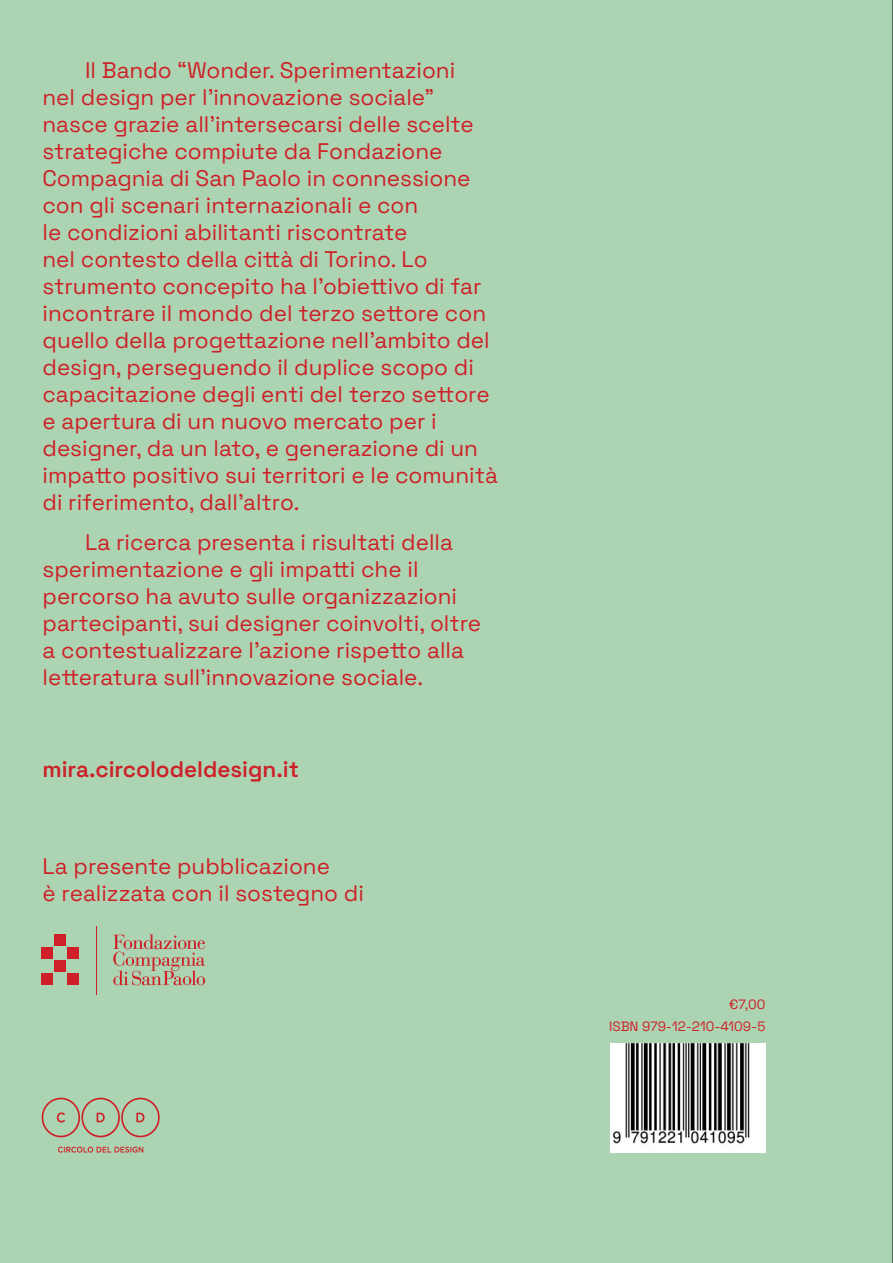
<style>
.page{position:relative;width:893px;height:1263px;background:#add4b2}
.page>*{position:absolute;margin:0;border:0;box-sizing:border-box;transform-origin:0 0}
.t1{font:22.5px/27px "Space Grotesk";color:#cd2028}
.t2{font:600 22.5px "Space Grotesk";color:#cd2028}
.t3{font:13.5px/21.8px "Space Grotesk";color:#cd2028;text-align:right}
</style>
<div class="page">
<svg style="left:58px;top:1146px;width:85px;height:7px"></svg>
<svg style="left:42px;top:1097px;width:118px;height:40px"></svg>
<hr style="left:96px;top:926px;width:1px;height:68px;background:#cd2028">
<div style="left:55px;top:960px;width:11px;height:12px;background:#cd2028"></div>
<div style="left:55px;top:935px;width:11px;height:11px;background:#cd2028"></div>
<div style="left:42px;top:947px;width:11px;height:12px;background:#cd2028"></div>
<div style="left:42px;top:973px;width:11px;height:12px;background:#cd2028"></div>
<div style="left:68px;top:947px;width:11px;height:12px;background:#cd2028"></div>
<div style="left:68px;top:973px;width:11px;height:12px;background:#cd2028"></div>
<svg style="left:113px;top:934px;width:92px;height:51px"></svg>
<img style="left:610px;top:1043px;width:155px;height:109px">
<hr style="left:892px;top:0;width:1px;height:1263px;background:#000">
<p class="t1" style="left:43px;top:59px;width:457px;text-indent:43px">Il Bando “Wonder. Sperimentazioni<br>nel design per l’innovazione sociale” nasce grazie all’intersecarsi delle scelte strategiche compiute da Fondazione Compagnia di San Paolo in connessione con gli scenari internazionali e con<br>le condizioni abilitanti riscontrate<br>nel contesto della ci琀琀à di Torino. Lo strumento concepito ha l’obie琀琀ivo di far incontrare il mondo del terzo se琀琀ore con quello della proge琀琀azione nell’ambito del design, perseguendo il duplice scopo di capacitazione degli enti del terzo se琀琀ore e apertura di un nuovo mercato per i designer, da un lato, e generazione di un impa琀琀o positivo sui territori e le comunità di riferimento, dall’altro.</p>
<p class="t1" style="left:43px;top:530px;width:440px;text-indent:43px">La ricerca presenta i risultati della sperimentazione e gli impa琀琀i che il percorso ha avuto sulle organizzazioni partecipanti, sui designer coinvolti, oltre a contestualizzare l’azione rispe琀琀o alla le琀琀eratura sull’innovazione sociale.</p>
<p class="t2" style="left:43px;top:760px;width:258px">mira.circolodeldesign.it</p>
<p class="t1" style="left:43px;top:855px;width:323px">La presente pubblicazione<br>è realizzata con il sostegno di</p>
<p class="t3" style="left:609px;top:993px;width:158px">€7,00<br>ISBN 979-12-210-4109-5</p>
</div>
